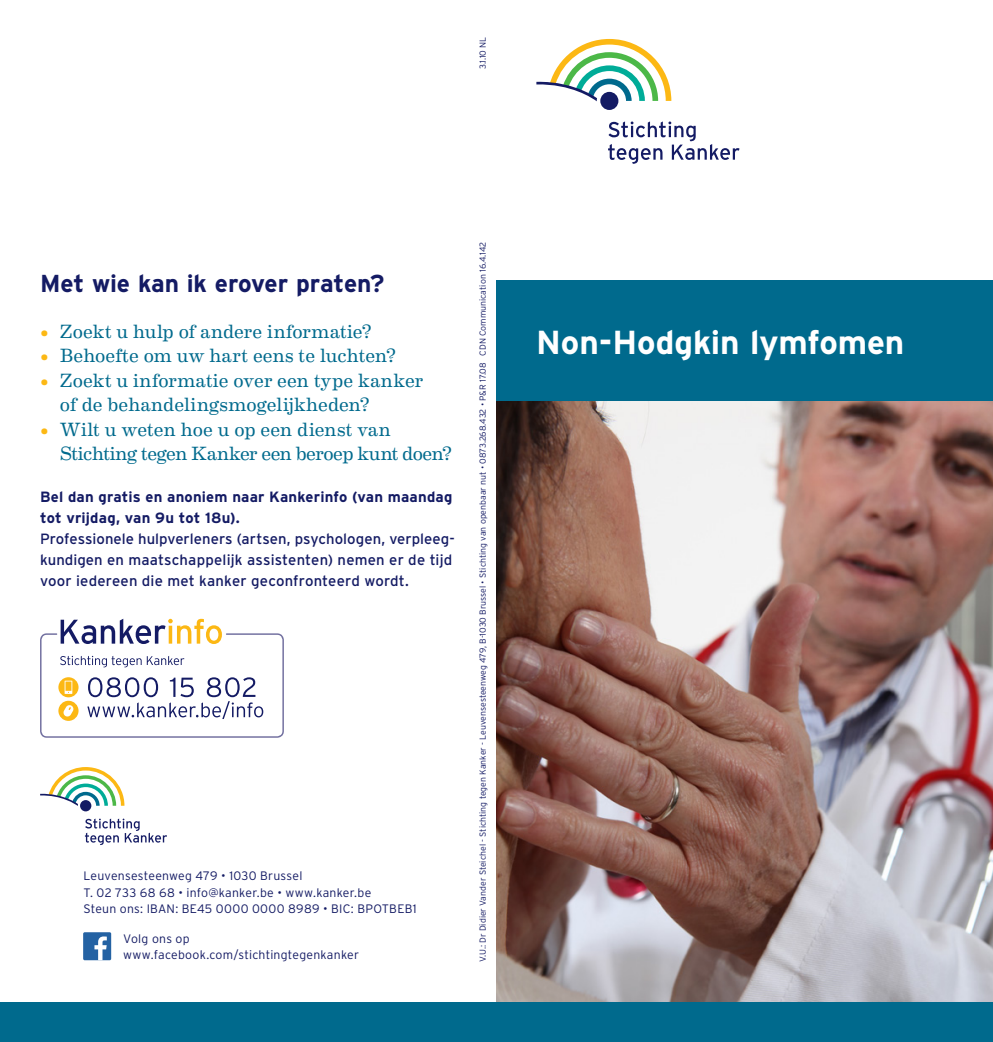
<style>
.page{position:relative;width:993px;height:1042px;background:#fff}
.page>*{position:absolute;margin:0;border:0;box-sizing:border-box;transform-origin:0 0}
._1_Ttitel_Hoofdpagin{font:700 33.25px "Interstate";letter-spacing:-.005em;color:#fff}
.t1{font:700 24.5px "Interstate";letter-spacing:-.005em;color:#141b64}
.t2{font:19.25px/24.5px "Eames Century Modern";letter-spacing:-.005em;color:#006a8d}
.t3{font:14.88px/21px "Interstate";letter-spacing:.005em;color:#141b64}
.t4{font:700 14.88px/21px "Interstate";letter-spacing:.01em;color:#141b64}
.t5{font:300 12.25px "Interstate";letter-spacing:.02em;color:#141b64}
.t6{font:300 8.75px "Interstate";color:#141b64}
.s1{color:#fcb814}
</style>
<div class="page">
<img style="left:496px;top:401px;width:496px;height:601px">
<div style="left:496px;top:280px;width:496px;height:121px;background:#006a8d"></div>
<div style="left:0;top:1002px;width:992px;height:40px;background:#006a8d"></div>
<svg style="left:608px;top:121px;width:131px;height:43px"></svg>
<div style="left:600px;top:92px;width:18px;height:18px;background:#141b64;border-radius:50%"></div>
<svg style="left:536px;top:39px;width:135px;height:62px"></svg>
<svg style="left:85px;top:818px;width:82px;height:27px"></svg>
<div style="left:80px;top:800px;width:11px;height:11px;background:#141b64;border-radius:50%"></div>
<svg style="left:40px;top:767px;width:84px;height:39px"></svg>
<svg style="left:40px;top:619px;width:244px;height:119px"></svg>
<div style="left:83px;top:932px;width:28px;height:28px;background:#2462a3;border-radius:2px"></div>
<svg style="left:94px;top:936px;width:13px;height:24px"></svg>
<p class="t6" style="left:477px;top:69px;width:34px;rotate:-90deg">3.1.10 NL</p>
<p class="t1" style="left:40px;top:268px;width:346px">Met wie kan ik erover praten?</p>
<p class="t2" style="left:40px;top:317px;width:333px"><span class="s1">•</span> Zoekt u hulp of andere informatie?</p>
<p class="t2" style="left:40px;top:342px;width:357px"><span class="s1">•</span> Behoefte om uw hart eens te luchten?</p>
<p class="t2" style="left:60px;top:366px;width:365px;text-indent:-20px"><span class="s1">•</span> Zoekt u informatie over een type kanker of de behandelingsmogelijkheden?</p>
<p class="t2" style="left:60px;top:415px;width:393px;text-indent:-20px"><span class="s1">•</span> Wilt u weten hoe u op een dienst van<br>Stichting tegen Kanker een beroep kunt doen?</p>
<p class="t4" style="left:40px;top:486px;width:414px">Bel dan gratis en anoniem naar Kankerinfo (van maandag tot vrijdag, van 9u tot 18u).</p>
<p class="t3" style="left:40px;top:528px;width:416px">Professionele hulpverleners (artsen, psychologen, verpleeg&shy;kundigen en maatschappelijk assistenten) nemen er de tijd voor iedereen die met kanker geconfronteerd wordt.</p>
<p class="t5" style="left:83px;top:868px;width:220px">Leuvensesteenweg 479 • 1030 Brussel</p>
<p class="t5" style="left:83px;top:885px;width:289px">T. 02 733 68 68 • info@kanker.be • www.kanker.be</p>
<p class="t5" style="left:83px;top:901px;width:334px">Steun ons: IBAN: BE45 0000 0000 8989 • BIC: BPOTBEB1</p>
<p class="t5" style="left:123px;top:931px;width:68px">Volg ons op</p>
<p class="t5" style="left:123px;top:947px;width:237px">www.facebook.com/stichtingtegenkanker</p>
<p class="t6" style="left:477px;top:962px;width:721px;rotate:-90deg">V.U.: Dr Didier Vander Steichel - Stichting tegen Kanker - Leuvensesteenweg 479, B-1030 Brussel • Stichting van openbaar nut • 0873.268.432 • P&amp;R 17.08 CDN Communication 16.4.142</p>
<p class="_1_Ttitel_Hoofdpagin" style="left:536px;top:322px;width:369px">Non-Hodgkin lymfomen</p>
</div>
